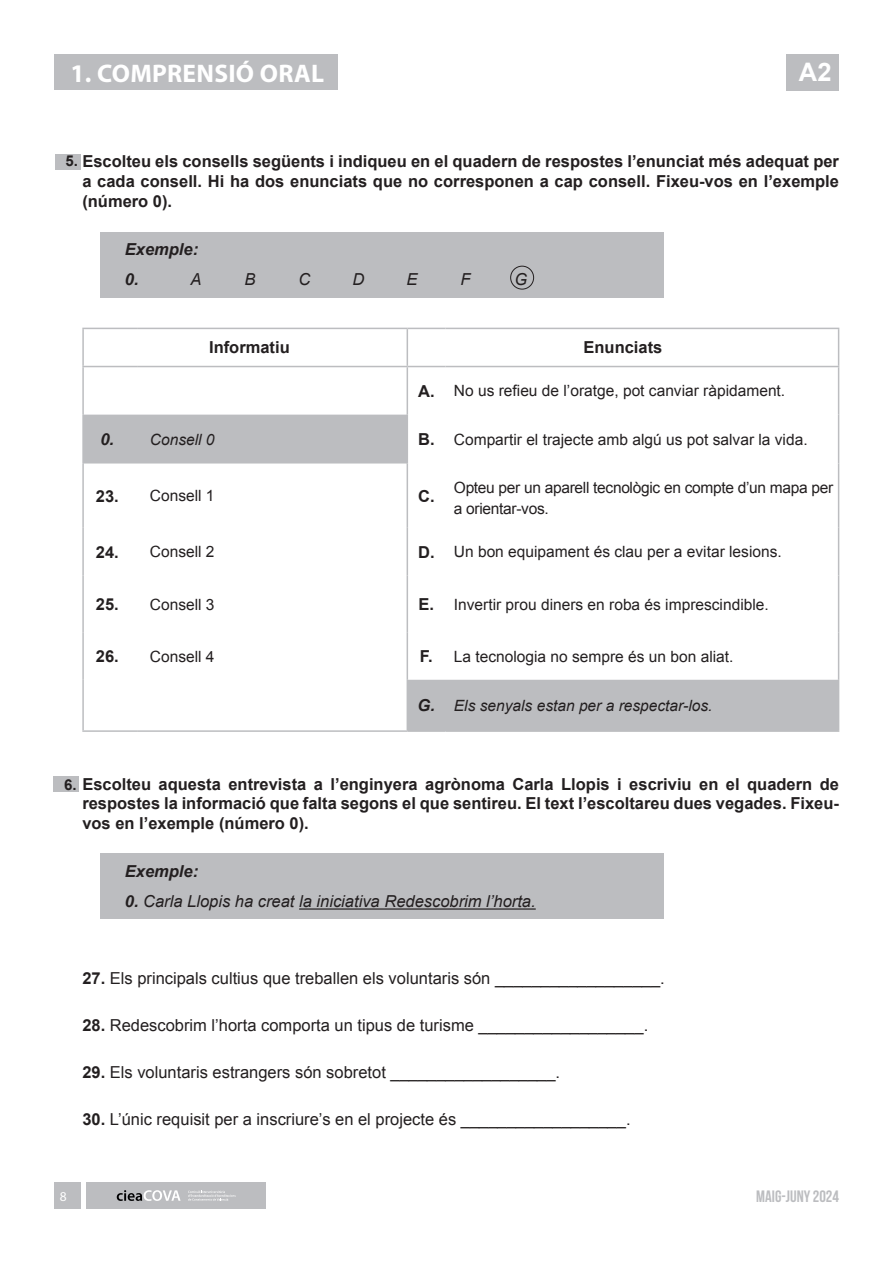
<style>
.page{position:relative;width:893px;height:1263px;background:#fff}
.page>*{position:absolute;margin:0;border:0;box-sizing:border-box;transform-origin:0 0}
.t1{font:700 25.5px "Myriad Pro";letter-spacing:.01em;color:#fff}
.t2{font:700 25.5px "Arial";color:#fff}
.t3{font:700 16.5px/19.8px "Arial";color:#231f20;text-align:justify}
.t4{font:16.5px "Arial";color:#231f20}
.t5{font:italic 16.5px "Arial";color:#231f20}
.t6{font:italic 700 16.5px/30px "Arial";color:#231f20}
.t7{font:700 16.5px "Bebas Neue";color:#bcbdc0}
.t8{font:15.6px "Arial";color:#231f20}
.t9{font:15.6px/21px "Arial";letter-spacing:-.02em;color:#231f20}
.t10{font:italic 15.6px "Arial";color:#231f20}
.t11{font:13.5px "Myriad Pro";color:#fff}
.s1{font-size:15px}
.s2{font-weight:700;font-size:16.5px}
.s3{font-weight:700}
</style>
<div class="page">
<div style="left:54px;top:1182px;width:27px;height:27px;background:#bcbdc0"></div>
<div style="left:87px;top:1182px;width:179px;height:27px;background:#bcbdc0"></div>
<svg style="left:117px;top:1190px;width:64px;height:11px"></svg>
<svg style="left:188px;top:1190px;width:48px;height:10px"></svg>
<div style="left:787px;top:54px;width:52px;height:37px;background:#bcbdc0"></div>
<div style="left:101px;top:853px;width:563px;height:66px;background:#bcbdc0"></div>
<div style="left:101px;top:232px;width:563px;height:65px;background:#bcbdc0"></div>
<div style="left:54px;top:54px;width:284px;height:35px;background:#bcbdc0"></div>
<div style="left:510px;top:266px;width:24px;height:23px;border:1px solid #231f20;border-radius:50%"></div>
<hr style="left:299px;top:908px;width:237px;height:2px;background:#231f20">
<svg style="left:84px;top:415px;width:754px;height:315px"></svg>
<hr style="left:838px;top:367px;width:1px;height:48px;background:#bcbdc0">
<hr style="left:838px;top:415px;width:1px;height:48px;background:#bcbdc0">
<hr style="left:838px;top:463px;width:1px;height:65px;background:#bcbdc0">
<hr style="left:838px;top:528px;width:1px;height:48px;background:#bcbdc0">
<hr style="left:838px;top:576px;width:1px;height:56px;background:#bcbdc0">
<hr style="left:838px;top:632px;width:1px;height:48px;background:#bcbdc0">
<hr style="left:838px;top:680px;width:1px;height:50px;background:#bcbdc0">
<hr style="left:407px;top:730px;width:38px;height:2px;background:#bcbdc0">
<hr style="left:445px;top:730px;width:394px;height:2px;background:#bcbdc0">
<hr style="left:407px;top:328px;width:38px;height:1px;background:#bcbdc0">
<hr style="left:445px;top:328px;width:394px;height:1px;background:#bcbdc0">
<hr style="left:838px;top:329px;width:1px;height:37px;background:#bcbdc0">
<hr style="left:82px;top:366px;width:55px;height:1px;background:#bcbdc0">
<hr style="left:137px;top:366px;width:270px;height:1px;background:#bcbdc0">
<hr style="left:82px;top:328px;width:55px;height:1px;background:#bcbdc0">
<hr style="left:82px;top:329px;width:2px;height:37px;background:#bcbdc0">
<hr style="left:137px;top:328px;width:270px;height:1px;background:#bcbdc0">
<hr style="left:407px;top:329px;width:1px;height:37px;background:#bcbdc0">
<hr style="left:82px;top:367px;width:2px;height:48px;background:#bcbdc0">
<hr style="left:407px;top:367px;width:1px;height:48px;background:#bcbdc0">
<hr style="left:82px;top:415px;width:2px;height:48px;background:#bcbdc0">
<hr style="left:407px;top:415px;width:1px;height:48px;background:#bcbdc0">
<hr style="left:82px;top:463px;width:2px;height:65px;background:#bcbdc0">
<hr style="left:407px;top:463px;width:1px;height:65px;background:#bcbdc0">
<hr style="left:82px;top:528px;width:2px;height:48px;background:#bcbdc0">
<hr style="left:407px;top:528px;width:1px;height:48px;background:#bcbdc0">
<hr style="left:82px;top:576px;width:2px;height:56px;background:#bcbdc0">
<hr style="left:407px;top:576px;width:1px;height:56px;background:#bcbdc0">
<hr style="left:82px;top:632px;width:2px;height:48px;background:#bcbdc0">
<hr style="left:407px;top:632px;width:1px;height:48px;background:#bcbdc0">
<hr style="left:82px;top:680px;width:2px;height:50px;background:#bcbdc0">
<hr style="left:407px;top:680px;width:1px;height:50px;background:#bcbdc0">
<hr style="left:82px;top:730px;width:55px;height:2px;background:#bcbdc0">
<hr style="left:137px;top:730px;width:270px;height:2px;background:#bcbdc0">
<hr style="left:407px;top:366px;width:38px;height:1px;background:#bcbdc0">
<hr style="left:445px;top:366px;width:394px;height:1px;background:#bcbdc0">
<div style="left:55px;top:154px;width:25px;height:16px;background:#bcbdc0"></div>
<div style="left:53px;top:777px;width:26px;height:15px;background:#bcbdc0"></div>
<h1 class="t1" style="left:70px;top:57px;width:255px">1. COMPRENSIÓ ORAL</h1>
<h1 class="t2" style="left:799px;top:56px;width:34px">A2</h1>
<p class="t3" style="left:82px;top:152px;width:758px;text-indent:-17px"><span class="s1">5.</span> Escolteu els consells següents i indiqueu en el quadern de respostes l’enunciat més adequat per a cada consell. Hi ha dos enunciats que no corresponen a cap consell. Fixeu-vos en l’exemple (número 0).</p>
<p class="t6" style="left:125px;top:235px;width:75px">Exemple:<br>0.</p>
<p class="t5" style="left:190px;top:268px;width:13px">A</p>
<p class="t5" style="left:244px;top:268px;width:13px">B</p>
<p class="t5" style="left:298px;top:268px;width:13px">C</p>
<p class="t5" style="left:352px;top:268px;width:13px">D</p>
<p class="t5" style="left:406px;top:268px;width:13px">E</p>
<p class="t5" style="left:460px;top:268px;width:12px">F</p>
<p class="t5" style="left:514px;top:268px;width:14px">G</p>
<p class="t3" style="left:209px;top:338px;width:82px">Informatiu</p>
<p class="t3" style="left:583px;top:338px;width:80px">Enunciats</p>
<p class="t8" style="left:418px;top:380px;width:369px"><span class="s2">A.</span> No us refieu de l’oratge, pot canviar ràpidament.</p>
<p class="t10" style="left:100px;top:429px;width:116px"><span class="s2">0.</span> Consell 0</p>
<p class="t8" style="left:418px;top:429px;width:391px"><span class="s2">B.</span> Compartir el trajecte amb algú us pot salvar la vida.</p>
<p class="t8" style="left:96px;top:486px;width:120px"><span class="s2">23.</span> Consell 1</p>
<p class="t3" style="left:418px;top:486px;width:18px">C.</p>
<p class="t9" style="left:454px;top:477px;width:381px">Opteu per un aparell tecnològic en compte d’un mapa per a orientar-vos.</p>
<p class="t8" style="left:96px;top:542px;width:120px"><span class="s2">24.</span> Consell 2</p>
<p class="t8" style="left:418px;top:542px;width:365px"><span class="s2">D.</span> Un bon equipament és clau per a evitar lesions.</p>
<p class="t8" style="left:96px;top:594px;width:120px"><span class="s2">25.</span> Consell 3</p>
<p class="t8" style="left:419px;top:594px;width:352px"><span class="s2">E.</span> Invertir prou diners en roba és imprescindible.</p>
<p class="t8" style="left:96px;top:646px;width:120px"><span class="s2">26.</span> Consell 4</p>
<p class="t8" style="left:420px;top:646px;width:315px"><span class="s2">F.</span> La tecnologia no sempre és un bon aliat.</p>
<p class="t10" style="left:418px;top:695px;width:296px"><span class="s2">G.</span> Els senyals estan per a respectar-los.</p>
<p class="t3" style="left:82px;top:774px;width:758px;text-indent:-18px"><span class="s1">6.</span> Escolteu aquesta entrevista a l’enginyera agrònoma Carla Llopis i escriviu en el quadern de respostes la informació que falta segons el que sentireu. El text l’escoltareu dues vegades. Fixeu&shy;vos en l’exemple (número 0).</p>
<p class="t6" style="left:125px;top:857px;width:75px">Exemple:</p>
<p class="t5" style="left:125px;top:891px;width:412px"><span class="s3">0.</span> Carla Llopis ha creat la iniciativa Redescobrim l’horta.</p>
<p class="t4" style="left:82px;top:968px;width:584px"><span class="s3">27.</span> Els principals cultius que treballen els voluntaris són __________________.</p>
<p class="t4" style="left:82px;top:1015px;width:567px"><span class="s3">28.</span> Redescobrim l’horta comporta un tipus de turisme __________________.</p>
<p class="t4" style="left:82px;top:1062px;width:479px"><span class="s3">29.</span> Els voluntaris estrangers són sobretot __________________.</p>
<p class="t4" style="left:82px;top:1109px;width:550px"><span class="s3">30.</span> L’únic requisit per a inscriure’s en el projecte és __________________.</p>
<p class="t11" style="left:60px;top:1188px;width:8px">8</p>
<p class="t7" style="left:756px;top:1187px;width:84px">MAIG-JUNY 2024</p>
</div>
